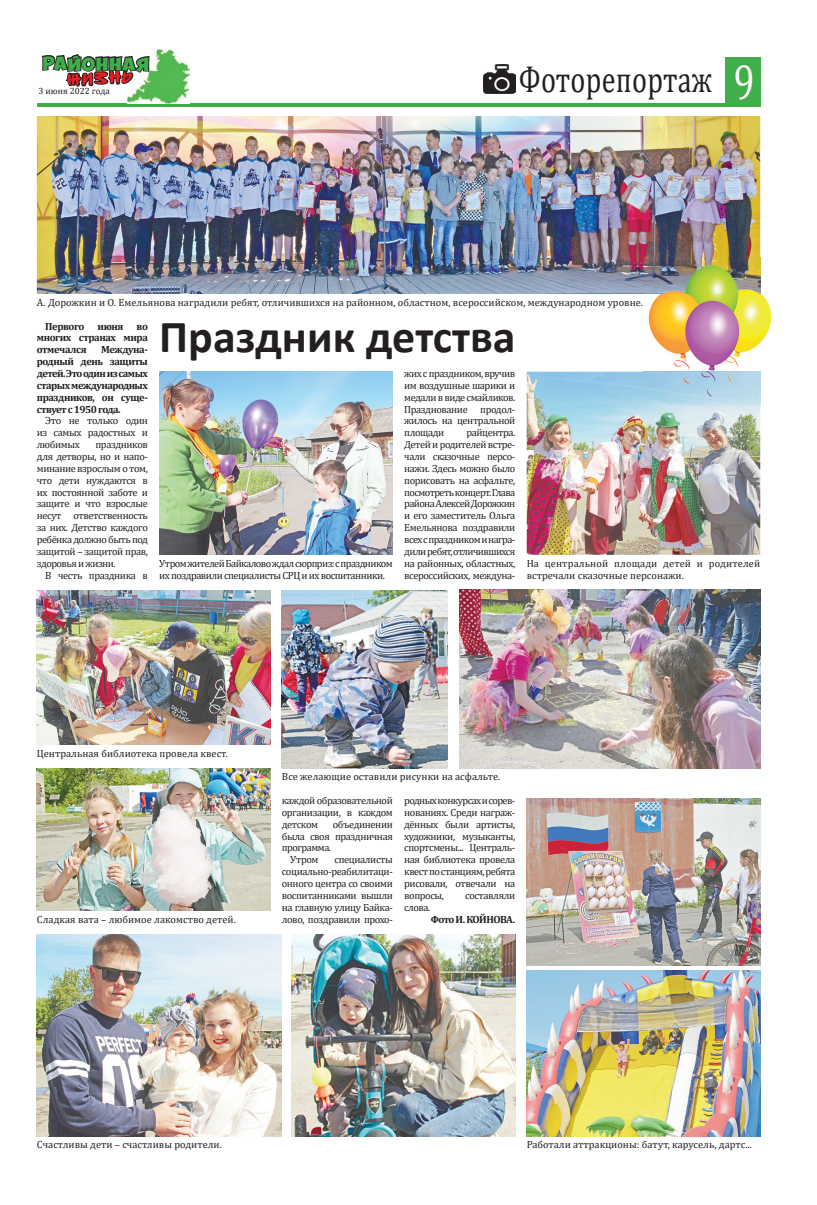
<style>
.page{position:relative;width:817px;height:1205px;background:#fff}
.page>*{position:absolute;margin:0;border:0;box-sizing:border-box;transform-origin:0 0}
.t1{font:700 46px "Calibri";color:#231f20}
.t2{font:36.9px "Cambria";letter-spacing:.01em;color:#231f20;scale:.76 1}
.t3{font:18px "Sprite Graffiti";color:#ee1d23;scale:1.25 1}
.t4{font:13px "Obelix Pro";letter-spacing:.06em;color:#40ae49;scale:1.25 1}
.t5{font:10.4px/11.9px "Cambria";letter-spacing:-.04em;color:#231f20;text-align:justify}
.t6{font:10.4px "Cambria";color:#231f20}
.t7{font:700 10.4px/11.9px "Cambria";letter-spacing:-.04em;color:#231f20;text-align:justify}
.t8{font:10.4px/11.9px "Cambria";letter-spacing:.01em;color:#231f20}
.t9{font:9px "Cambria";color:#231f20}
.s1{font-size:49.2px;color:#fff}
</style>
<div class="page">
<hr style="left:37px;top:103px;width:723px;height:3px;background:#40ae49">
<img style="left:150px;top:50px;width:39px;height:53px">
<img style="left:127px;top:103px;width:62px;height:1px">
<div style="left:725px;top:57px;width:35px;height:46px;background:#40ae49"></div>
<svg style="left:40px;top:54px;width:110px;height:53px"></svg>
<img style="left:459px;top:590px;width:301px;height:178px">
<img style="left:282px;top:590px;width:165px;height:178px">
<img style="left:37px;top:116px;width:723px;height:178px">
<img style="left:37px;top:768px;width:233px;height:143px">
<img style="left:526px;top:970px;width:234px;height:166px">
<img style="left:159px;top:372px;width:233px;height:183px">
<img style="left:526px;top:372px;width:234px;height:183px">
<img style="left:291px;top:934px;width:224px;height:202px">
<img style="left:37px;top:934px;width:245px;height:202px">
<img style="left:37px;top:590px;width:233px;height:155px">
<img style="left:526px;top:799px;width:234px;height:166px">
<img style="left:483px;top:64px;width:32px;height:30px">
<img style="left:643px;top:257px;width:129px;height:147px">
<img style="left:643px;top:257px;width:117px;height:37px">
<img style="left:643px;top:372px;width:117px;height:32px">
<p class="t4" style="left:43px;top:59px;width:86px">РАЙОННАЯ</p>
<h3 class="t3" style="left:67px;top:69px;width:54px;rotate:-2deg">ЖИЗНЬ</h3>
<p class="t9" style="left:39px;top:86px;width:73px">3 июня 2022 года</p>
<h2 class="t2" style="left:518px;top:58px;width:312px">Фоторепортаж <span class="s1">9</span></h2>
<p class="t6" style="left:37px;top:296px;width:607px">А. Дорожкин и О. Емельянова наградили ребят, отличившихся на районном, областном, всероссийском, международном уровне.</p>
<p class="t7" style="left:45px;top:320px;width:41px">Первого</p>
<p class="t7" style="left:97px;top:320px;width:27px">июня</p>
<p class="t7" style="left:37px;top:320px;width:113px;text-indent:100px">во многих странах мира отмечался</p>
<p class="t7" style="left:37px;top:343px;width:113px;text-indent:64px">Междуна&shy;родный день защиты детей. Это один из самых старых международных праздников, он суще&shy;ствует с 1950 года.</p>
<p class="t5" style="left:37px;top:415px;width:113px;text-indent:9px">Это не только один из самых радостных и любимых</p>
<p class="t5" style="left:37px;top:438px;width:113px;text-indent:59px">праздников для детворы, но и напо&shy;минание взрослым о том, что дети нуждаются в их постоянной заботе и защите и что взрослые несут ответственность за них. Детство каждого ребёнка должно быть под защитой – защитой прав, здоровья и жизни.</p>
<p class="t5" style="left:45px;top:569px;width:104px">В честь праздника в</p>
<h1 class="t1" style="left:159px;top:304px;width:358px">Праздник детства</h1>
<p class="t5" style="left:404px;top:367px;width:113px">жих с праздником, вручив им воздушные шарики и медали в виде смайликов.<br>Празднование продол&shy;жилось на центральной площади</p>
<p class="t5" style="left:404px;top:427px;width:113px;text-indent:62px">райцентра.<br>Детей и родителей встре&shy;чали сказочные персо&shy;нажи. Здесь можно было порисовать на асфальте, посмотреть концерт. Глава района Алексей Дорожкин и его заместитель Ольга Емельянова поздравили всех с праздником и награ&shy;дили ребят, отличившихся на районных, областных, всероссийских, междуна-</p>
<p class="t5" style="left:159px;top:557px;width:235px">Утром жителей Байкалово ждал сюрприз: с праздником их поздравили специалисты СРЦ и их воспитанники.</p>
<p class="t8" style="left:526px;top:557px;width:235px">На центральной площади детей и родителей встречали сказочные персонажи.</p>
<p class="t6" style="left:37px;top:747px;width:192px">Центральная библиотека провела квест.</p>
<p class="t6" style="left:37px;top:913px;width:200px">Сладкая вата – любимое лакомство детей.</p>
<p class="t6" style="left:282px;top:770px;width:220px">Все желающие оставили рисунки на асфальте.</p>
<p class="t5" style="left:282px;top:794px;width:113px">каждой образовательной организации, в каждом детском</p>
<p class="t5" style="left:404px;top:794px;width:113px">родных конкурсах и сорев&shy;нованиях. Среди награж&shy;дённых были артисты, художники, музыканты, спортсмены... Централь&shy;ная библиотека провела квест по станциям, ребята рисовали, отвечали на вопросы,</p>
<p class="t5" style="left:333px;top:818px;width:62px">объединении</p>
<p class="t5" style="left:282px;top:830px;width:113px">была своя праздничная</p>
<p class="t5" style="left:282px;top:842px;width:51px">программа.</p>
<p class="t5" style="left:290px;top:854px;width:30px">Утром</p>
<p class="t5" style="left:282px;top:854px;width:113px;text-indent:53px">специалисты социально-реабилитаци&shy;онного центра со своими воспитанниками вышли на главную улицу Байка&shy;лово, поздравили прохо-</p>
<p class="t5" style="left:465px;top:889px;width:52px">составляли</p>
<p class="t5" style="left:404px;top:901px;width:27px">слова.</p>
<p class="t7" style="left:430px;top:912px;width:86px">Фото И. КОЙНОВА.</p>
<p class="t6" style="left:37px;top:1138px;width:186px">Счастливы дети – счастливы родители.</p>
<p class="t6" style="left:526px;top:1138px;width:226px">Работали аттракционы: батут, карусель, дартс...</p>
</div>
